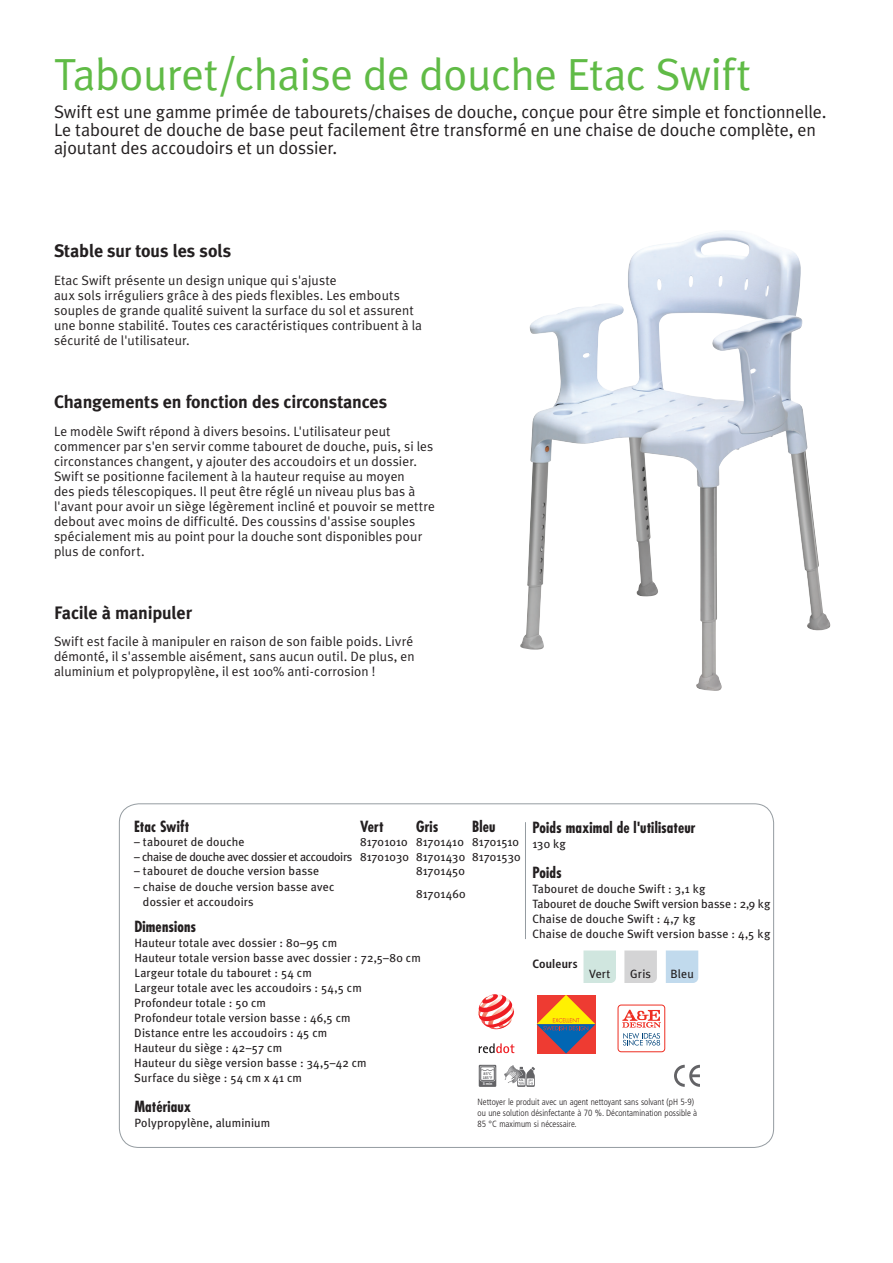
<style>
.page{position:relative;width:893px;height:1263px;background:#fff}
.page>*{position:absolute;margin:0;border:0;box-sizing:border-box;transform-origin:0 0}
.t1{font:45px "Meta Plus Normal";letter-spacing:-.01em;color:#60bb46}
.t2{font:18px/18px "Meta Plus Normal";letter-spacing:-.005em;color:#231f20}
.t3{font:700 18px "Meta Plus";letter-spacing:-.01em;color:#231f20}
.t4{font:700 condensed 15px "Futura";letter-spacing:.005em;color:#231f20}
.t5{font:13.5px/15px "Meta Plus Normal";letter-spacing:.01em;color:#231f20}
.t6{font:12px/15px "Meta Plus";letter-spacing:.01em;color:#231f20}
.t7{font:12px "Meta Plus";letter-spacing:-.025em;color:#231f20}
.t8{font:700 condensed 12px "Frutiger LT Pro";letter-spacing:.015em;color:#231f20}
.t9{font:300 condensed 9px/10.8px "Frutiger LT Pro";color:#231f20}
.t10{font:700 4.2px "Calibri";color:#fff}
.t11{font:700 4.05px/3.4px "Calibri";color:#636366}
</style>
<div class="page">
<img style="left:520px;top:232px;width:291px;height:459px">
<svg style="left:478px;top:994px;width:36px;height:35px"></svg>
<svg style="left:479px;top:1043px;width:35px;height:10px"></svg>
<svg style="left:537px;top:995px;width:58px;height:58px;background:#b97144"></svg>
<hr style="left:525px;top:822px;width:1px;height:117px;background:#959ca1">
<svg style="left:666px;top:950px;width:32px;height:33px"></svg>
<svg style="left:624px;top:950px;width:33px;height:33px"></svg>
<svg style="left:583px;top:950px;width:33px;height:33px"></svg>
<div style="left:618px;top:1004px;width:47px;height:48px;border:1px solid #ee2e22;border-radius:3px"></div>
<svg style="left:622px;top:1010px;width:39px;height:36px"></svg>
<svg style="left:674px;top:1065px;width:26px;height:22px"></svg>
<svg style="left:479px;top:1065px;width:17px;height:22px"></svg>
<div style="left:481px;top:1067px;width:13px;height:13px;background:#fff"></div>
<div style="left:480px;top:1066px;width:15px;height:15px;border:1px solid #636366"></div>
<svg style="left:481px;top:1069px;width:13px;height:2px"></svg>
<svg style="left:504px;top:1065px;width:31px;height:22px"></svg>
<h1 class="t1" style="left:54px;top:48px;width:698px">Tabouret/chaise de douche Etac Swift</h1>
<p class="t2" style="left:54px;top:103px;width:774px">Swift est une gamme primée de tabourets/chaises de douche, conçue pour être simple et fonctionnelle.<br>Le tabouret de douche de base peut facilement être transformé en une chaise de douche complète, en ajoutant des accoudoirs et un dossier.</p>
<h2 class="t3" style="left:54px;top:240px;width:179px">Stable sur tous les sols</h2>
<p class="t5" style="left:54px;top:272px;width:370px">Etac Swift présente un design unique qui s'ajuste<br>aux sols irréguliers grâce à des pieds flexibles. Les embouts souples de grande qualité suivent la surface du sol et assurent une bonne stabilité. Toutes ces caractéristiques contribuent à la sécurité de l'utilisateur.</p>
<h2 class="t3" style="left:54px;top:391px;width:335px">Changements en fonction des circonstances</h2>
<p class="t5" style="left:54px;top:423px;width:382px">Le modèle Swift répond à divers besoins. L'utilisateur peut commencer par s'en servir comme tabouret de douche, puis, si les circonstances changent, y ajouter des accoudoirs et un dossier.<br>Swift se positionne facilement à la hauteur requise au moyen<br>des pieds télescopiques. Il peut être réglé un niveau plus bas à l'avant pour avoir un siège légèrement incliné et pouvoir se mettre debout avec moins de difficulté. Des coussins d'assise souples spécialement mis au point pour la douche sont disponibles pour plus de confort.</p>
<h2 class="t3" style="left:54px;top:602px;width:140px">Facile à manipuler</h2>
<p class="t5" style="left:54px;top:634px;width:362px;text-align:justify">Swift est facile à manipuler en raison de son faible poids. Livré démonté, il s'assemble aisément, sans aucun outil. De plus, en aluminium et polypropylène, il est 100% anti-corrosion !</p>
<p class="t4" style="left:134px;top:817px;width:57px">Etac Swift</p>
<p class="t4" style="left:360px;top:817px;width:25px">Vert</p>
<p class="t4" style="left:416px;top:817px;width:24px">Gris</p>
<p class="t4" style="left:472px;top:817px;width:25px">Bleu</p>
<p class="t6" style="left:134px;top:834px;width:112px">– tabouret de douche</p>
<p class="t6" style="left:360px;top:834px;width:161px">81701010 81701410 81701510</p>
<p class="t7" style="left:134px;top:849px;width:388px">– chaise de douche avec dossier et accoudoirs 81701030 81701430 81701530</p>
<p class="t6" style="left:134px;top:863px;width:187px">– tabouret de douche version basse</p>
<p class="t6" style="left:416px;top:863px;width:50px">81701450</p>
<p class="t6" style="left:143px;top:879px;width:193px;text-indent:-9px">– chaise de douche version basse avec dossier et accoudoirs</p>
<p class="t6" style="left:416px;top:886px;width:51px">81701460</p>
<p class="t4" style="left:134px;top:917px;width:63px">Dimensions</p>
<p class="t6" style="left:134px;top:935px;width:288px">Hauteur totale avec dossier : 80–95 cm<br>Hauteur totale version basse avec dossier : 72,5–80 cm Largeur totale du tabouret : 54 cm<br>Largeur totale avec les accoudoirs : 54,5 cm Profondeur totale : 50 cm<br>Profondeur totale version basse : 46,5 cm<br>Distance entre les accoudoirs : 45 cm<br>Hauteur du siège : 42–57 cm<br>Hauteur du siège version basse : 34,5–42 cm<br>Surface du siège : 54 cm x 41 cm</p>
<p class="t4" style="left:134px;top:1097px;width:58px">Matériaux</p>
<p class="t6" style="left:134px;top:1115px;width:137px">Polypropylène, aluminium</p>
<p class="t4" style="left:532px;top:818px;width:165px">Poids maximal de l'utilisateur</p>
<p class="t6" style="left:532px;top:836px;width:35px">130 kg</p>
<p class="t4" style="left:532px;top:863px;width:31px">Poids</p>
<p class="t6" style="left:532px;top:881px;width:240px">Tabouret de douche Swift : 3,1 kg<br>Tabouret de douche Swift version basse : 2,9 kg Chaise de douche Swift : 4,7 kg<br>Chaise de douche Swift version basse : 4,5 kg</p>
<p class="t8" style="left:532px;top:957px;width:47px">Couleurs</p>
<p class="t6" style="left:589px;top:966px;width:23px">Vert</p>
<p class="t6" style="left:630px;top:966px;width:22px">Gris</p>
<p class="t6" style="left:670px;top:966px;width:25px">Bleu</p>
<p class="t11" style="left:483px;top:1072px;width:11px">85°C<br>185°F</p>
<p class="t9" style="left:478px;top:1096px;width:221px">Nettoyer le produit avec un agent nettoyant sans solvant (pH 5-9) ou une solution désinfectante à 70 %. Décontamination possible à<br>85 °C maximum si nécessaire.</p>
<p class="t10" style="left:483px;top:1081px;width:11px">3 min</p>
</div>
